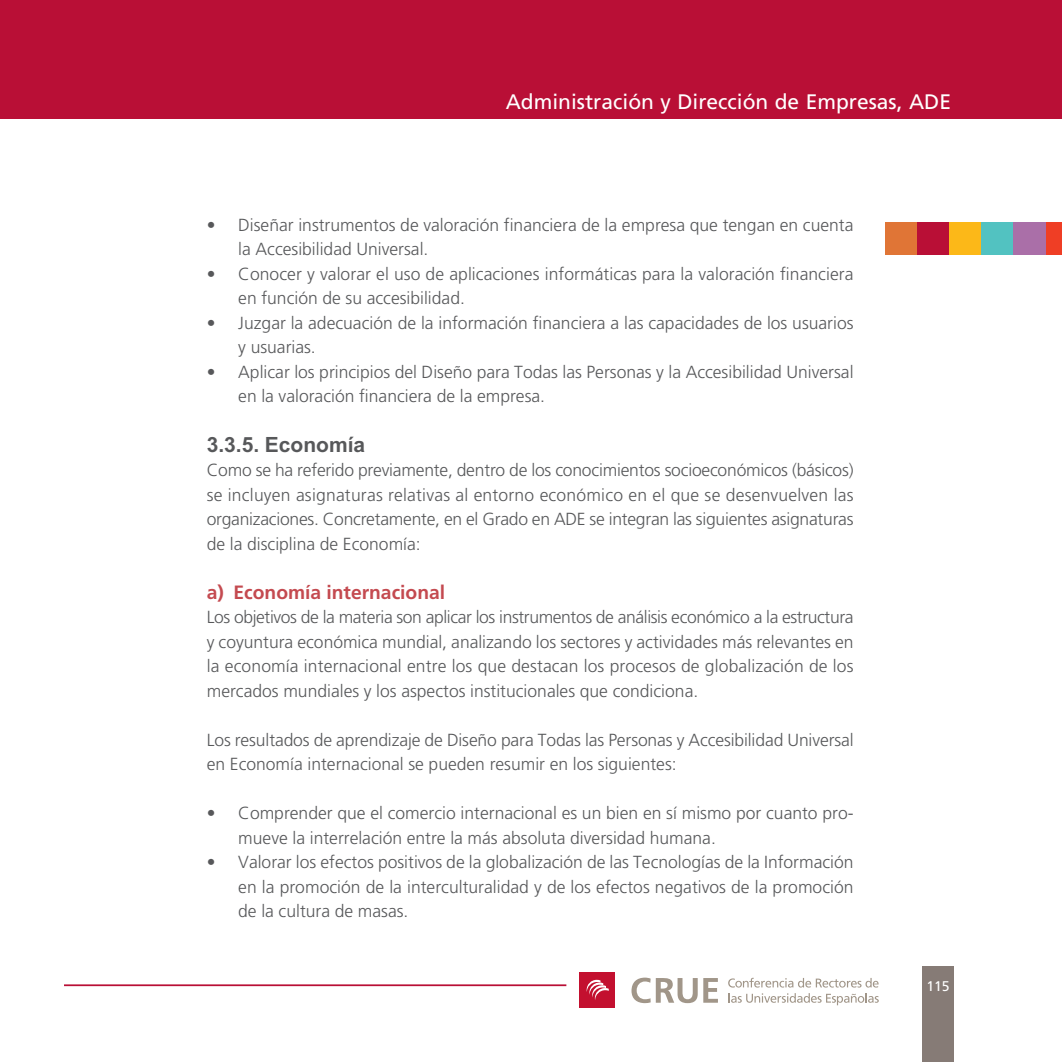
<style>
.page{position:relative;width:1062px;height:1062px;background:#fff}
.page>*{position:absolute;margin:0;border:0;box-sizing:border-box;transform-origin:0 0}
.t1{font:21px "Frutiger LT Std";color:#fff}
.t2{font:700 21px "Arial";color:#57585a}
.t3{font:700 19.25px "Frutiger LT Std";color:#c44a50}
.t4{font:300 17.5px/24.5px "Frutiger LT Std";color:#57585a}
.t5{font:14px "Frutiger";color:#fff}
</style>
<div class="page">
<div style="left:0;top:0;width:1062px;height:119px;background:#b90f36"></div>
<div style="left:922px;top:966px;width:31px;height:96px;background:#867b76"></div>
<svg style="left:631px;top:977px;width:19px;height:26px"></svg>
<svg style="left:656px;top:978px;width:41px;height:25px"></svg>
<svg style="left:703px;top:978px;width:15px;height:24px"></svg>
<div style="left:579px;top:972px;width:36px;height:36px;background:#c3102f"></div>
<svg style="left:586px;top:979px;width:23px;height:21px"></svg>
<svg style="left:728px;top:993px;width:150px;height:12px"></svg>
<svg style="left:728px;top:977px;width:150px;height:10px"></svg>
<hr style="left:64px;top:984px;width:502px;height:2px;background:#b90f36">
<div style="left:885px;top:222px;width:32px;height:33px;background:#e07536"></div>
<div style="left:917px;top:222px;width:32px;height:33px;background:#b90f36"></div>
<div style="left:949px;top:222px;width:33px;height:33px;background:#fcb818"></div>
<div style="left:981px;top:222px;width:33px;height:33px;background:#52c2c1"></div>
<div style="left:1013px;top:222px;width:32px;height:33px;background:#aa6fa8"></div>
<div style="left:1045px;top:222px;width:17px;height:33px;background:#ef3e25"></div>
<p class="t1" style="left:506px;top:93px;width:447px">Administración y Dirección de Empresas, ADE</p>
<p class="t4" style="left:238px;top:214px;width:617px;text-indent:-31px">• Diseñar instrumentos de valoración financiera de la empresa que tengan en cuenta la Accesibilidad Universal.</p>
<p class="t4" style="left:238px;top:263px;width:617px;text-indent:-32px">• Conocer y valorar el uso de aplicaciones informáticas para la valoración financiera en función de su accesibilidad.</p>
<p class="t4" style="left:238px;top:312px;width:617px;text-indent:-31px">• Juzgar la adecuación de la información financiera a las capacidades de los usuarios y usuarias.</p>
<p class="t4" style="left:238px;top:361px;width:617px;text-indent:-31px">• Aplicar los principios del Diseño para Todas las Personas y la Accesibilidad Universal en la valoración financiera de la empresa.</p>
<p class="t2" style="left:207px;top:432px;width:160px">3.3.5. Economía</p>
<p class="t4" style="left:207px;top:459px;width:648px;text-align:justify">Como se ha referido previamente, dentro de los conocimientos socioeconómicos (básicos) se incluyen asignaturas relativas al entorno económico en el que se desenvuelven las organizaciones. Concretamente, en el Grado en ADE se integran las siguientes asignaturas de la disciplina de Economía:</p>
<p class="t3" style="left:207px;top:584px;width:240px">a) Economía internacional</p>
<p class="t4" style="left:207px;top:606px;width:648px;text-align:justify">Los objetivos de la materia son aplicar los instrumentos de análisis económico a la estructura y coyuntura económica mundial, analizando los sectores y actividades más relevantes en la economía internacional entre los que destacan los procesos de globalización de los mercados mundiales y los aspectos institucionales que condiciona.</p>
<p class="t4" style="left:207px;top:728px;width:648px">Los resultados de aprendizaje de Diseño para Todas las Personas y Accesibilidad Universal en Economía internacional se pueden resumir en los siguientes:</p>
<p class="t4" style="left:238px;top:802px;width:617px;text-indent:-32px">• Comprender que el comercio internacional es un bien en sí mismo por cuanto pro&shy;mueve la interrelación entre la más absoluta diversidad humana.</p>
<p class="t4" style="left:238px;top:851px;width:617px;text-align:justify;text-indent:-31px">• Valorar los efectos positivos de la globalización de las Tecnologías de la Información en la promoción de la interculturalidad y de los efectos negativos de la promoción de la cultura de masas.</p>
<p class="t5" style="left:926px;top:980px;width:25px">115</p>
</div>
